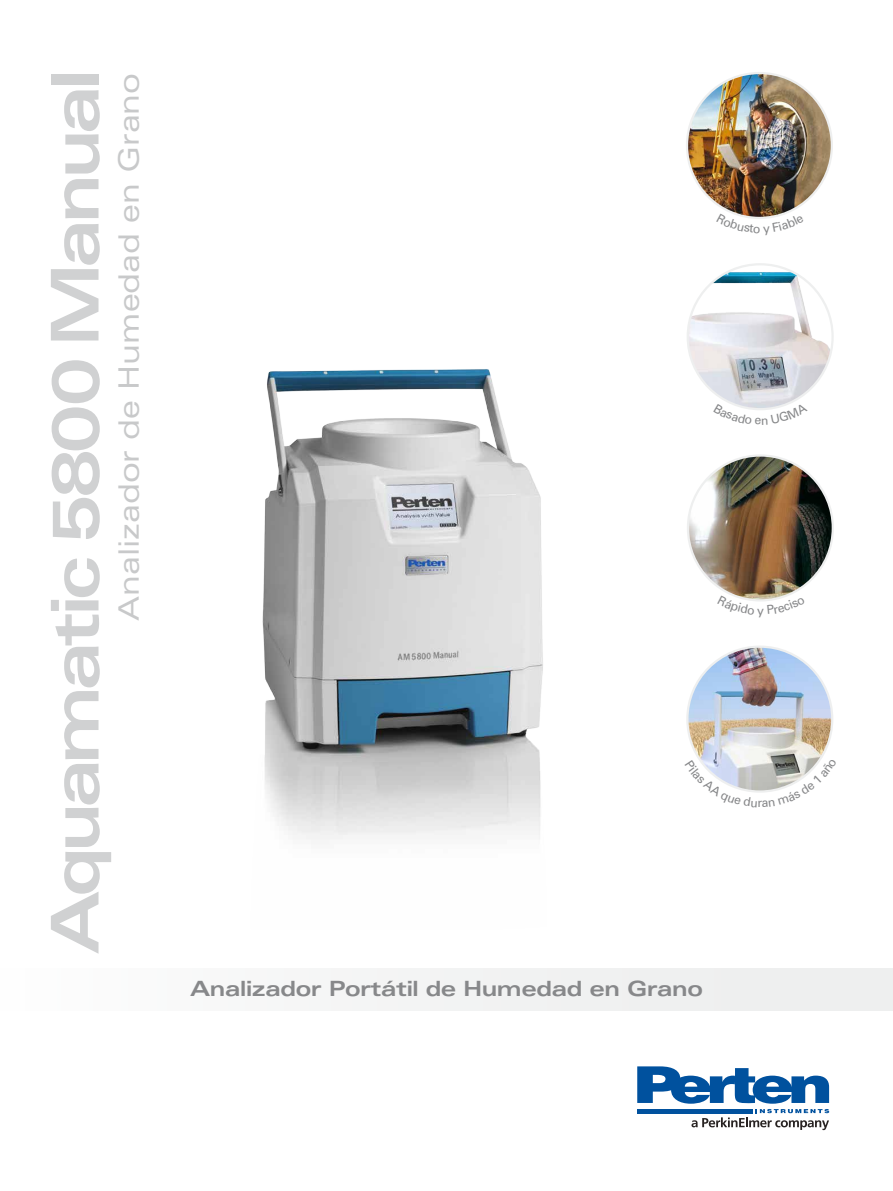
<style>
.page{position:relative;width:893px;height:1191px;background:#fff}
.page>*{position:absolute;margin:0;border:0;box-sizing:border-box;transform-origin:0 0}
.t1{font:700 expanded 66px "Univers";letter-spacing:-.065em;color:#d0d1d2}
.t2{font:expanded 28.2px "Univers";color:#c8c9ca}
.t3{font:700 expanded 21px "Univers";letter-spacing:-.02em;color:#87888a}
.t4{font:12.3px "Univers";color:#87888a}
</style>
<div class="page">
<div style="left:0;top:968px;width:893px;height:42px;background:#eeefef"></div>
<img style="left:262px;top:369px;width:281px;height:471px">
<img style="left:687px;top:646px;width:145px;height:145px;border-radius:72px">
<img style="left:688px;top:455px;width:145px;height:145px;border-radius:72px">
<img style="left:687px;top:73px;width:145px;height:145px;border-radius:72px">
<img style="left:688px;top:264px;width:145px;height:145px;border-radius:72px">
<svg style="left:637px;top:1066px;width:192px;height:37px"></svg>
<hr style="left:637px;top:1109px;width:116px;height:4px;background:#00519e">
<svg style="left:691px;top:1109px;width:138px;height:21px"></svg>
<svg style="left:698px;top:758px;width:124px;height:35px"></svg>
<svg style="left:732px;top:595px;width:22px;height:6px"></svg>
<svg style="left:767px;top:597px;width:17px;height:4px"></svg>
<svg style="left:734px;top:214px;width:51px;height:5px"></svg>
<svg style="left:730px;top:403px;width:61px;height:7px"></svg>
<h1 class="t1" style="left:38px;top:954px;width:886px;rotate:-90deg">Aquamatic 5800 Manual</h1>
<h2 class="t2" style="left:112px;top:621px;width:549px;rotate:-90deg">Analizador de Humedad en Grano</h2>
<p class="t3" style="left:190px;top:976px;width:514px">Analizador Portátil de Humedad en Grano</p>
<p class="t4" style="left:757px;top:603px;width:8px">y</p>
<p class="t4" style="left:757px;top:795px;width:6px">r</p>
</div>
